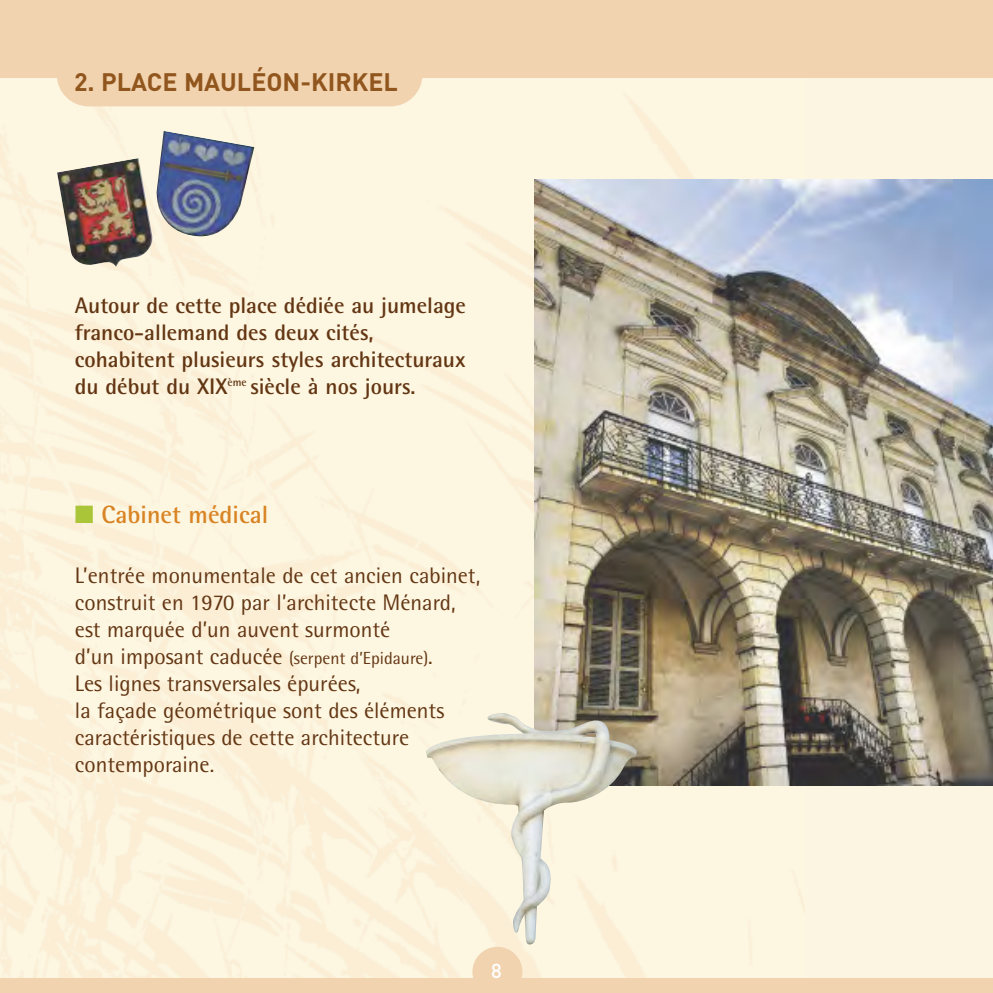
<style>
.page{position:relative;width:993px;height:993px;background:#fff}
.page>*{position:absolute;margin:0;border:0;box-sizing:border-box;transform-origin:0 0}
.t1{font:700 25px "DIN";color:#91561d}
.t2{font:700 25px "Rotis Semi Sans";color:#d98424}
.t3{font:22.5px/27px "Rotis Semi Sans";color:#633613}
.t4{font:700 22.5px/27px "Rotis Semi Sans";color:#633613}
.t5{font:500 20px "DIN";color:#fff}
.s1{color:#aac537}
.s2{font-size:17.5px}
</style>
<div class="page">
<div style="left:0;top:0;width:992px;height:992px;background:#fcf5e1"></div>
<img style="left:0;top:78px;width:804px;height:900px">
<div style="left:0;top:978px;width:992px;height:14px;background:#f2d3b0"></div>
<svg style="left:472px;top:946px;width:50px;height:32px"></svg>
<img style="left:534px;top:180px;width:458px;height:605px">
<div style="left:0;top:0;width:992px;height:78px;background:#f2d3b0"></div>
<div style="left:57px;top:43px;width:365px;height:63px;background:#f2d3b0;border-radius:32px"></div>
<img style="left:426px;top:712px;width:210px;height:232px">
<img style="left:154px;top:131px;width:100px;height:111px">
<img style="left:57px;top:158px;width:97px;height:109px">
<p class="t1" style="left:74px;top:68px;width:325px">2. PLACE MAULÉON-KIRKEL</p>
<p class="t4" style="left:75px;top:293px;width:392px">Autour de cette place dédiée au jumelage franco-allemand des deux cités, cohabitent plusieurs styles architecturaux du début du XIX<sup>ème</sup> siècle à nos jours.</p>
<p class="t2" style="left:75px;top:506px;width:195px"><span class="s1">■</span> Cabinet médical</p>
<p class="t3" style="left:75px;top:563px;width:407px">L’entrée monumentale de cet ancien cabinet, construit en 1970 par l’architecte Ménard, est marquée d’un auvent surmonté<br>d’un imposant caducée <span class="s2">(serpent d’Epidaure)</span>.<br>Les lignes transversales épurées,<br>la façade géométrique sont des éléments caractéristiques de cette architecture contemporaine.</p>
<p class="t5" style="left:491px;top:959px;width:12px">8</p>
</div>
